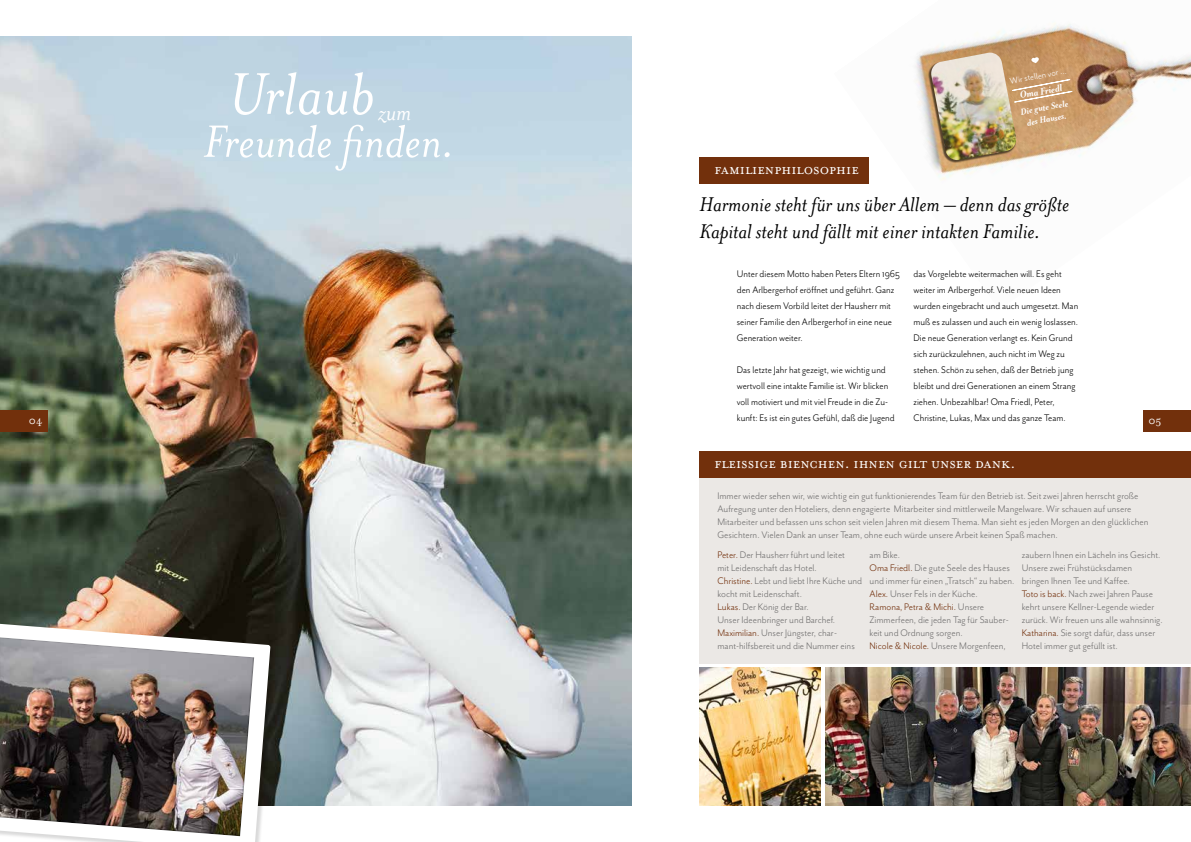
<style>
.page{position:relative;width:1191px;height:842px;background:#fff}
.page>*{position:absolute;margin:0;border:0;box-sizing:border-box;transform-origin:0 0}
.t1{font:italic 67.6px "Mrs Eaves OT";color:#fff}
.t2{font:italic 52px "Mrs Eaves OT";color:#fff}
.t3{font:italic 26px "Mrs Eaves OT";color:#fff}
.t4{font:italic 22.8px/27.4px "Mrs Eaves OT";color:#000}
.t5{font:16px "Mrs Eaves All Small Caps OT";color:#fff}
.t6{font:12px "Mrs Eaves OT";color:#fff}
.t7{font:11px/13px "Mr Eaves San OT";color:#706f6f}
.t8{font:11px/16px "Mr Eaves San OT";color:#000;scale:.95 1}
.t9{font:italic 700 11px "Mrs Eaves OT";color:#fff}
.t10{font:italic 700 10px/12px "Mrs Eaves OT";color:#fff;text-align:center}
.t11{font:10px "Mr Eaves San OT";color:#fff}
.s1{color:#72300c}
</style>
<div class="page">
<img style="left:868px;top:23px;width:323px;height:161px">
<svg style="left:1017px;top:79px;width:55px;height:24px"></svg>
<svg style="left:1031px;top:57px;width:8px;height:6px"></svg>
<div style="left:928px;top:53px;width:88px;height:110px;background:#000;opacity:.75"></div>
<img style="left:930px;top:53px;width:87px;height:108px">
<div style="left:699px;top:451px;width:492px;height:212px;background:#ebe8e5"></div>
<img style="left:0;top:36px;width:631px;height:770px">
<div style="left:699px;top:157px;width:169px;height:27px;background:#72300c"></div>
<img style="left:825px;top:668px;width:366px;height:138px">
<div style="left:699px;top:451px;width:492px;height:26px;background:#72300c"></div>
<img style="left:699px;top:668px;width:121px;height:138px">
<div style="left:0;top:622px;width:276px;height:220px;background:#000;opacity:.15"></div>
<svg style="left:0;top:622px;width:270px;height:220px"></svg>
<img style="left:0;top:635px;width:255px;height:202px">
<div style="left:1142px;top:410px;width:49px;height:22px;background:#72300c"></div>
<div style="left:0;top:410px;width:48px;height:22px;background:#72300c"></div>
<h1 class="t1" style="left:228px;top:57px;width:148px">Urlaub</h1>
<h3 class="t3" style="left:378px;top:98px;width:34px">zum</h3>
<h2 class="t2" style="left:203px;top:113px;width:253px">Freunde finden.</h2>
<h3 class="t5" style="left:714px;top:161px;width:146px">familienphilosophie</h3>
<p class="t11" style="left:1009px;top:76px;width:59px;rotate:-11deg">Wir stellen vor ...</p>
<p class="t9" style="left:1018px;top:89px;width:44px;rotate:-11deg">Oma Friedl</p>
<p class="t10" style="left:1019px;top:106px;width:50px;rotate:-11deg">Die gute Seele des Hauses.</p>
<h3 class="t4" style="left:699px;top:190px;width:371px">Harmonie steht für uns über Allem – denn das größte<br>Kapital steht und fällt mit einer intakten Familie.</h3>
<p class="t8" style="left:737px;top:266px;width:173px">Unter diesem Motto haben Peters Eltern 1965 den Arlbergerhof eröffnet und geführt. Ganz nach diesem Vorbild leitet der Hausherr mit seiner Familie den Arlbergerhof in eine neue Generation weiter.</p>
<p class="t8" style="left:737px;top:362px;width:168px">Das letzte Jahr hat gezeigt, wie wichtig und wertvoll eine intakte Familie ist. Wir blicken voll motiviert und mit viel Freude in die Zu&shy;kunft: Es ist ein gutes Gefühl, daß die Jugend</p>
<p class="t8" style="left:913px;top:266px;width:175px">das Vorgelebte weitermachen will. Es geht weiter im Arlbergerhof. Viele neuen Ideen wurden eingebracht und auch umgesetzt. Man muß es zulassen und auch ein wenig loslassen.<br>Die neue Generation verlangt es. Kein Grund sich zurückzulehnen, auch nicht im Weg zu stehen. Schön zu sehen, daß der Betrieb jung bleibt und drei Generationen an einem Strang ziehen. Unbezahlbar! Oma Friedl, Peter, Christine, Lukas, Max und das ganze Team.</p>
<p class="t6" style="left:29px;top:413px;width:15px">04</p>
<p class="t6" style="left:1148px;top:413px;width:15px">05</p>
<h3 class="t5" style="left:714px;top:454px;width:302px">fleissige bienchen. ihnen gilt unser dank.</h3>
<p class="t7" style="left:717px;top:489px;width:432px">Immer wieder sehen wir, wie wichtig ein gut funktionierendes Team für den Betrieb ist. Seit zwei Jahren herrscht große Aufregung unter den Hoteliers, denn engagierte Mitarbeiter sind mittlerweile Mangelware. Wir schauen auf unsere Mitarbeiter und befassen uns schon seit vielen Jahren mit diesem Thema. Man sieht es jeden Morgen an den glücklichen Gesichtern. Vielen Dank an unser Team, ohne euch würde unsere Arbeit keinen Spaß machen.</p>
<p class="t7" style="left:717px;top:549px;width:146px"><span class="s1">Peter.</span> Der Hausherr führt und leitet<br>mit Leidenschaft das Hotel.<br><span class="s1">Christine.</span> Lebt und liebt Ihre Küche und kocht mit Leidenschaft.<br><span class="s1">Lukas.</span> Der König der Bar.<br>Unser Ideenbringer und Barchef.<br><span class="s1">Maximilian.</span> Unser Jüngster, char&shy;mant-hilfsbereit und die Nummer eins</p>
<p class="t7" style="left:869px;top:549px;width:146px">am Bike.<br><span class="s1">Oma Friedl.</span> Die gute Seele des Hauses und immer für einen „Tratsch“ zu haben.<br><span class="s1">Alex.</span> Unser Fels in der Küche.<br><span class="s1">Ramona, Petra &amp; Michi.</span> Unsere<br>Zimmerfeen, die jeden Tag für Sauber&shy;keit und Ordnung sorgen.<br><span class="s1">Nicole &amp; Nicole.</span> Unsere Morgenfeen,</p>
<p class="t7" style="left:1021px;top:549px;width:142px">zaubern Ihnen ein Lächeln ins Gesicht.<br>Unsere zwei Frühstücksdamen<br>bringen Ihnen Tee und Kaffee.<br><span class="s1">Toto is back.</span> Nach zwei Jahren Pause kehrt unsere Kellner-Legende wieder zurück. Wir freuen uns alle wahnsinnig.<br><span class="s1">Katharina.</span> Sie sorgt dafür, dass unser Hotel immer gut gefüllt ist.</p>
</div>
